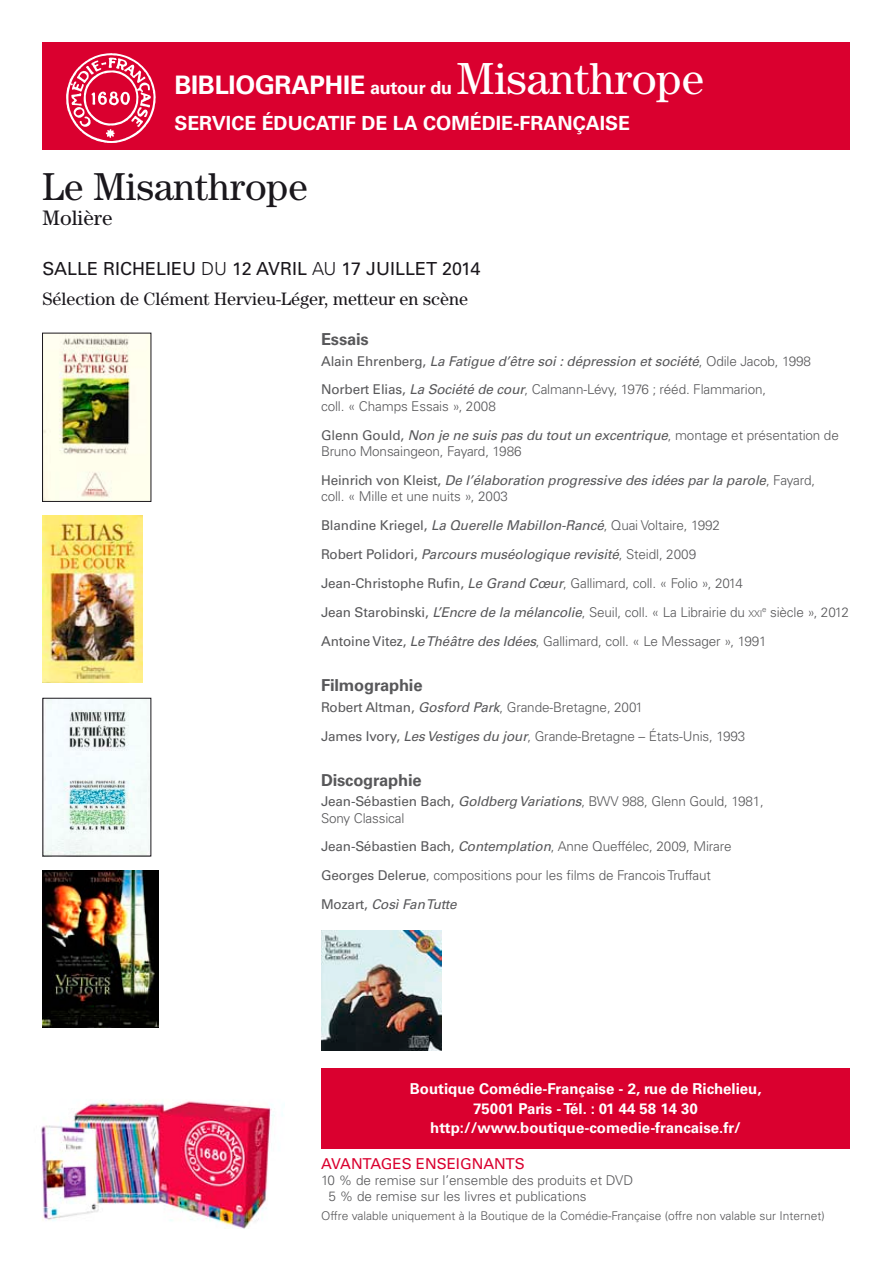
<style>
.page{position:relative;width:893px;height:1263px;background:#fff}
.page>*{position:absolute;margin:0;border:0;box-sizing:border-box;transform-origin:0 0}
.t1{font:45px "Century Std";color:#fff}
.Ptitre11{font:39px "Century Std";color:#1a171c}
.t2{font:700 25.5px "Univers LT Std";letter-spacing:-.01em;color:#fff}
.Ptitre11-2{font:21px "Century Std";color:#1a171c}
.t3{font:700 19.5px "Univers LT Std";color:#fff}
.Ptitre11-3{font:18px "Century Std";color:#1a171c}
.Ptitre11-4{font:18px "Univers LT Std";color:#1a171c}
.t4{font:700 16.5px "Univers LT Std";letter-spacing:-.01em;color:#58585a}
.t5{font:700 15px/19.5px "Univers LT Std";color:#fff;text-align:center}
.t6{font:15px "Univers LT Std";color:#da002f}
.t7{font:300 13.5px/16.2px "Univers LT Std";letter-spacing:-.01em;color:#58585a}
.t8{font:italic 13.5px "Univers LT Std";letter-spacing:-.01em;color:#58585a}
.t9{font:300 12px "Univers LT Std";color:#58585a}
.s1{font-weight:300}
.s2{font-style:normal}
.s3{font-weight:300;font-style:normal}
.s4{font-weight:400}
.s5{font-weight:400;font-style:italic}
.s6{font-size:9.45px}
.s7{font-size:18px}
</style>
<div class="page">
<img style="left:321px;top:930px;width:121px;height:121px">
<img style="left:43px;top:871px;width:115px;height:156px">
<div style="left:43px;top:43px;width:807px;height:107px;background:#da002f"></div>
<svg style="left:66px;top:53px;width:90px;height:90px"></svg>
<div style="left:321px;top:1068px;width:529px;height:80px;background:#da002f"></div>
<img style="left:41px;top:1101px;width:242px;height:128px">
<img style="left:45px;top:700px;width:104px;height:154px">
<img style="left:43px;top:515px;width:99px;height:168px">
<img style="left:44px;top:335px;width:105px;height:165px">
<div style="left:42px;top:333px;width:109px;height:169px;border:1px solid #1a171c"></div>
<h1 class="t1" style="left:457px;top:52px;width:249px">Misanthrope</h1>
<h3 class="t3" style="left:174px;top:111px;width:457px">Service éducatif de la Comédie-Française</h3>
<p class="Ptitre11" style="left:43px;top:164px;width:267px">Le Misanthrope</p>
<p class="Ptitre11-2" style="left:43px;top:206px;width:72px">Molière</p>
<p class="Ptitre11-4" style="left:43px;top:258px;width:440px">salle richelieu <span class="s1">du</span> 12 avril <span class="s1">au</span> 17 juillet 2014</p>
<p class="Ptitre11-3" style="left:43px;top:289px;width:427px">Sélection de Clément Hervieu-Léger, metteur en scène</p>
<p class="t4" style="left:321px;top:330px;width:49px">Essais</p>
<p class="t8" style="left:321px;top:353px;width:491px"><span class="s2">Alain Ehrenberg,</span> La Fatigue d’être soi : dépression et société<span class="s3">, Odile Jacob, 1998</span></p>
<p class="t7" style="left:321px;top:382px;width:447px"><span class="s4">Norbert Elias,</span> <span class="s5">La Société de cour</span>, Calmann-Lévy, 1976 ; rééd. Flammarion,</p>
<p class="t7" style="left:321px;top:398px;width:176px">coll. « Champs Essais », 2008</p>
<p class="t7" style="left:321px;top:427px;width:519px"><span class="s4">Glenn Gould,</span> <span class="s5">Non je ne suis pas du tout un excentrique</span>, montage et présentation de<br>Bruno Monsaingeon, Fayard, 1986</p>
<p class="t8" style="left:321px;top:472px;width:496px"><span class="s2">H einrich von Kleist,</span> De l’élaboration progressive des idées par la parole<span class="s3">, Fayard,</span></p>
<p class="t7" style="left:321px;top:488px;width:188px">coll. « Mille et une nuits », 2003</p>
<p class="t8" style="left:321px;top:517px;width:401px"><span class="s2">Blandine Kriegel,</span> La Querelle Mabillon-Rancé<span class="s3">, Quai Voltaire, 1992</span></p>
<p class="t8" style="left:321px;top:546px;width:377px"><span class="s2">Robert Polidori,</span> Parcours muséologique revisité<span class="s3">, Steidl, 2009</span></p>
<p class="t7" style="left:321px;top:575px;width:424px"><span class="s4">Jean-Christophe Rufin,</span> <span class="s5">Le Grand Cœur</span>, Gallimard, coll. « Folio », 2014</p>
<p class="t7" style="left:321px;top:604px;width:529px"><span class="s4">Jean Starobinski,</span> <span class="s5">L’Encre de la mélancolie</span>, Seuil, coll. « La Librairie du <span class="s6">xxi</span><sup>e</sup> siècle », 2012</p>
<p class="t7" style="left:321px;top:633px;width:447px"><span class="s4">Antoine Vitez,</span> <span class="s5">Le Théâtre des Idées</span>, Gallimard, coll. « Le Messager », 1991</p>
<p class="t4" style="left:321px;top:676px;width:103px">Filmographie</p>
<p class="t7" style="left:321px;top:699px;width:324px"><span class="s4">Robert Altman,</span> <span class="s5">Gosford Park</span>, Grande-Bretagne, 2001</p>
<p class="t7" style="left:321px;top:728px;width:426px"><span class="s4">James Ivory,</span> <span class="s5">Les Vestiges du jour</span>, Grande-Bretagne – États-U nis, 1993</p>
<p class="t4" style="left:321px;top:770px;width:102px">Discographie</p>
<p class="t7" style="left:321px;top:793px;width:444px"><span class="s4">Jean-Sébastien Bach,</span> <span class="s5">Goldberg Variations</span>, BWV 988, Glenn Gould, 1981,</p>
<p class="t7" style="left:321px;top:810px;width:85px">Sony Classical</p>
<p class="t7" style="left:321px;top:838px;width:412px"><span class="s4">Jean-Sébastien Bach,</span> <span class="s5">Contemplation</span>, Anne Queffélec, 2009, Mirare</p>
<p class="t7" style="left:321px;top:867px;width:391px"><span class="s4">Georges Delerue</span>, compositions pour les films de Francois Truffaut</p>
<p class="t8" style="left:321px;top:896px;width:137px"><span class="s2">Mozart,</span> Così Fan Tutte</p>
<h3 class="t2" style="left:174px;top:70px;width:279px">Bibliographie <span class="s7">autour du</span></h3>
<p class="t5" style="left:410px;top:1079px;width:353px">Boutique Comédie-Française - 2, rue de Richelieu,<br>75001 Paris - Tél. : 01 44 58 14 30 http://www.boutique-comedie-francaise.fr/</p>
<p class="t6" style="left:321px;top:1154px;width:205px">Avantag es en seignants</p>
<p class="t7" style="left:321px;top:1172px;width:311px">10 % de remise sur l’ensemble des produits et DVD</p>
<p class="t7" style="left:329px;top:1188px;width:260px">5 % de remise sur les livres et publications</p>
<p class="t9" style="left:321px;top:1208px;width:505px">Offre valable uniquement à la Boutique de la Comédie-Française (offre non valable sur Internet)</p>
</div>
